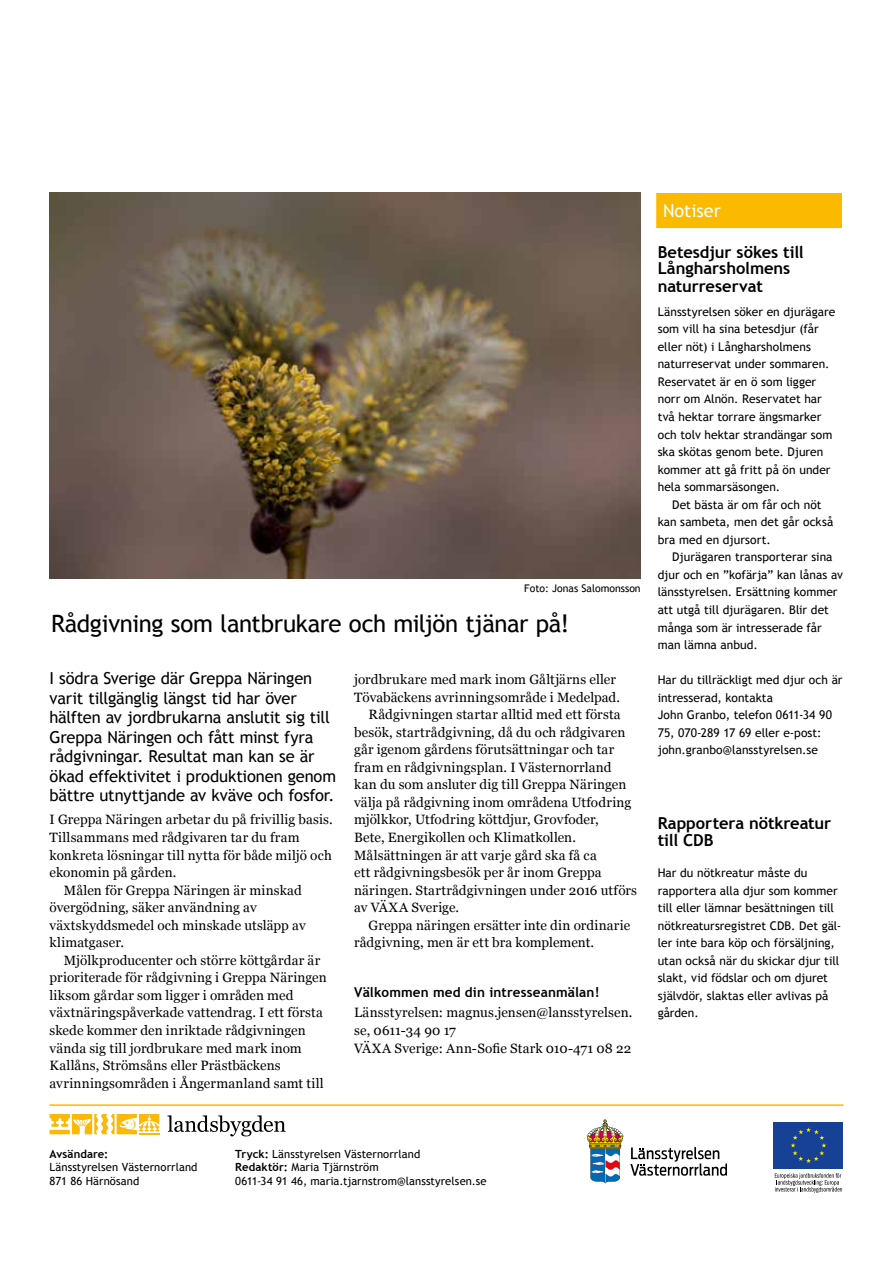
<style>
.page{position:relative;width:893px;height:1263px;background:#fff}
.page>*{position:absolute;margin:0;border:0;box-sizing:border-box;transform-origin:0 0}
.H1_Rubrik{font:24px "Trebuchet MS";letter-spacing:-.015em;color:#000}
.t1{font:18px "Trebuchet MS";color:#fff}
.Ingress{font:16.5px/19.5px "Trebuchet MS";letter-spacing:-.01em;color:#000}
.Notisrubrik{font:700 16.5px/17px "Trebuchet MS";letter-spacing:-.005em;color:#000}
.Brödtext_med_indrag{font:13.5px/17.5px "Georgia";letter-spacing:.01em;color:#000}
.Brödtext_utan_indrag{font:13.5px/17.5px "Georgia";letter-spacing:.01em;color:#000}
.Mellanrubrik{font:700 13.5px "Trebuchet MS";letter-spacing:.01em;color:#000}
.Notistext_-_utan_ind{font:12px/17.5px "Trebuchet MS";color:#000}
.Notistext_-_med_indr{font:12px/17.5px "Trebuchet MS";color:#000}
.Kalendarium_-_beskri{font:11.25px/13.5px "Trebuchet MS";letter-spacing:.01em;color:#000}
.Bildtext{font:10.5px "Trebuchet MS";color:#000}
.s1{font-weight:700}
</style>
<div class="page">
<svg style="left:587px;top:1120px;width:37px;height:63px"></svg>
<svg style="left:630px;top:1147px;width:97px;height:29px"></svg>
<hr style="left:50px;top:1104px;width:793px;height:2px;background:#fbba00">
<div style="left:773px;top:1122px;width:70px;height:47px;background:#164194"></div>
<svg style="left:791px;top:1127px;width:35px;height:36px"></svg>
<svg style="left:775px;top:1173px;width:67px;height:20px"></svg>
<svg style="left:167px;top:1115px;width:119px;height:21px"></svg>
<svg style="left:50px;top:1114px;width:109px;height:20px"></svg>
<div style="left:657px;top:194px;width:184px;height:33px;background:#fbba00"></div>
<div style="left:656px;top:193px;width:186px;height:35px;border:2px solid #fbba00"></div>
<img style="left:50px;top:193px;width:591px;height:386px">
<p class="Bildtext" style="left:524px;top:582px;width:118px">Foto: Jonas Salomonsson</p>
<p class="H1_Rubrik" style="left:51px;top:609px;width:520px">Rådgivning som lantbrukare och miljön tjänar på!</p>
<p class="Ingress" style="left:50px;top:669px;width:288px">I södra Sverige där Greppa Näringen varit tillgänglig längst tid har över hälften av jordbrukarna anslutit sig till Greppa Näringen och fått minst fyra rådgivningar. Resultat man kan se är ökad effektivitet i produktionen genom bättre utnyttjande av kväve och fosfor.</p>
<p class="Brödtext_utan_indrag" style="left:50px;top:811px;width:285px">I Greppa Näringen arbetar du på frivillig basis.<br>Tillsammans med rådgivaren tar du fram konkreta lösningar till nytta för både miljö och ekonomin på gården.</p>
<p class="Brödtext_med_indrag" style="left:50px;top:881px;width:258px;text-indent:14px">Målen för Greppa Näringen är minskad övergödning, säker användning av växtskyddsmedel och minskade utsläpp av klimatgaser.</p>
<p class="Brödtext_med_indrag" style="left:50px;top:952px;width:279px;text-indent:14px">Mjölkproducenter och större köttgårdar är prioriterade för rådgivning i Greppa Näringen liksom gårdar som ligger i områden med växtnäringspåverkade vattendrag. I ett första skede kommer den inriktade rådgivningen vända sig till jordbrukare med mark inom Kallåns, Strömsåns eller Prästbäckens avrinningsområden i Ångermanland samt till</p>
<p class="Brödtext_med_indrag" style="left:354px;top:671px;width:267px">jordbrukare med mark inom Gåltjärns eller<br>Tövabäckens avrinningsområde i Medelpad.</p>
<p class="Brödtext_med_indrag" style="left:354px;top:706px;width:284px;text-indent:14px">Rådgivningen startar alltid med ett första besök, startrådgivning, då du och rådgivaren går igenom gårdens förutsättningar och tar fram en rådgivningsplan. I Västernorrland kan du som ansluter dig till Greppa Näringen välja på rådgivning inom områdena Utfodring mjölkkor, Utfodring köttdjur, Grovfoder,<br>Bete, Energikollen och Klimatkollen.<br>Målsättningen är att varje gård ska få ca<br>ett rådgivningsbesök per år inom Greppa näringen. Startrådgivningen under 2016 utförs av VÄXA Sverige.</p>
<p class="Brödtext_med_indrag" style="left:354px;top:916px;width:278px;text-indent:14px">Greppa näringen ersätter inte din ordinarie rådgivning, men är ett bra komplement.</p>
<p class="Mellanrubrik" style="left:354px;top:983px;width:247px">Välkommen med din intresseanmälan!</p>
<p class="Brödtext_utan_indrag" style="left:354px;top:1004px;width:280px">Länsstyrelsen: magnus.jensen@lansstyrelsen. se, 0611-34 90 17</p>
<p class="Brödtext_utan_indrag" style="left:354px;top:1039px;width:279px">VÄXA Sverige: Ann-Sofie Stark 010-471 08 22</p>
<p class="t1" style="left:663px;top:200px;width:59px">Notiser</p>
<p class="Notisrubrik" style="left:658px;top:243px;width:148px">Betesdjur sökes till<br>Långharsholmens naturreservat</p>
<p class="Notistext_-_utan_ind" style="left:658px;top:303px;width:179px">Länsstyrelsen söker en djurägare som vill ha sina betesdjur (får eller nöt) i Långharsholmens naturreservat under sommaren.<br>Reservatet är en ö som ligger norr om Alnön. Reservatet har två hektar torrare ängsmarker och tolv hektar strandängar som ska skötas genom bete. Djuren kommer att gå fritt på ön under hela sommarsäsongen.</p>
<p class="Notistext_-_med_indr" style="left:658px;top:496px;width:177px;text-indent:14px">Det bästa är om får och nöt kan sambeta, men det går också bra med en djursort.</p>
<p class="Notistext_-_med_indr" style="left:658px;top:548px;width:187px;text-indent:14px">Djurägaren transporterar sina djur och en ”kofärja” kan lånas av länsstyrelsen. Ersättning kommer att utgå till djurägaren. Blir det många som är intresserade får man lämna anbud.</p>
<p class="Notistext_-_utan_ind" style="left:658px;top:671px;width:186px">Har du tillräckligt med djur och är intresserad, kontakta</p>
<p class="Notistext_-_utan_ind" style="left:658px;top:706px;width:176px">John Granbo, telefon 0611-34 90<br>75, 070-289 17 69 eller e-post: john.granbo@lansstyrelsen.se</p>
<p class="Notisrubrik" style="left:658px;top:815px;width:175px;line-height:16.5px">Rapportera nötkreatur till CDB</p>
<p class="Notistext_-_utan_ind" style="left:658px;top:864px;width:185px">Har du nötkreatur måste du rapportera alla djur som kommer till eller lämnar besättningen till nötkreatursregistret CDB. Det gäl&shy;ler inte bara köp och försäljning, utan också när du skickar djur till slakt, vid födslar och om djuret självdör, slaktas eller avlivas på gården.</p>
<p class="Kalendarium_-_beskri" style="left:50px;top:1147px;width:150px"><span class="s1">Avsändare:<br></span>Länsstyrelsen Västernorrland<br>871 86 Härnösand</p>
<p class="Kalendarium_-_beskri" style="left:235px;top:1147px;width:253px"><span class="s1">Tryck:</span> Länsstyrelsen Västernorrland<br><span class="s1">Redaktör:</span> Maria Tjärnström<br>0611-34 91 46, maria.tjarnstrom@lansstyrelsen.se</p>
</div>
